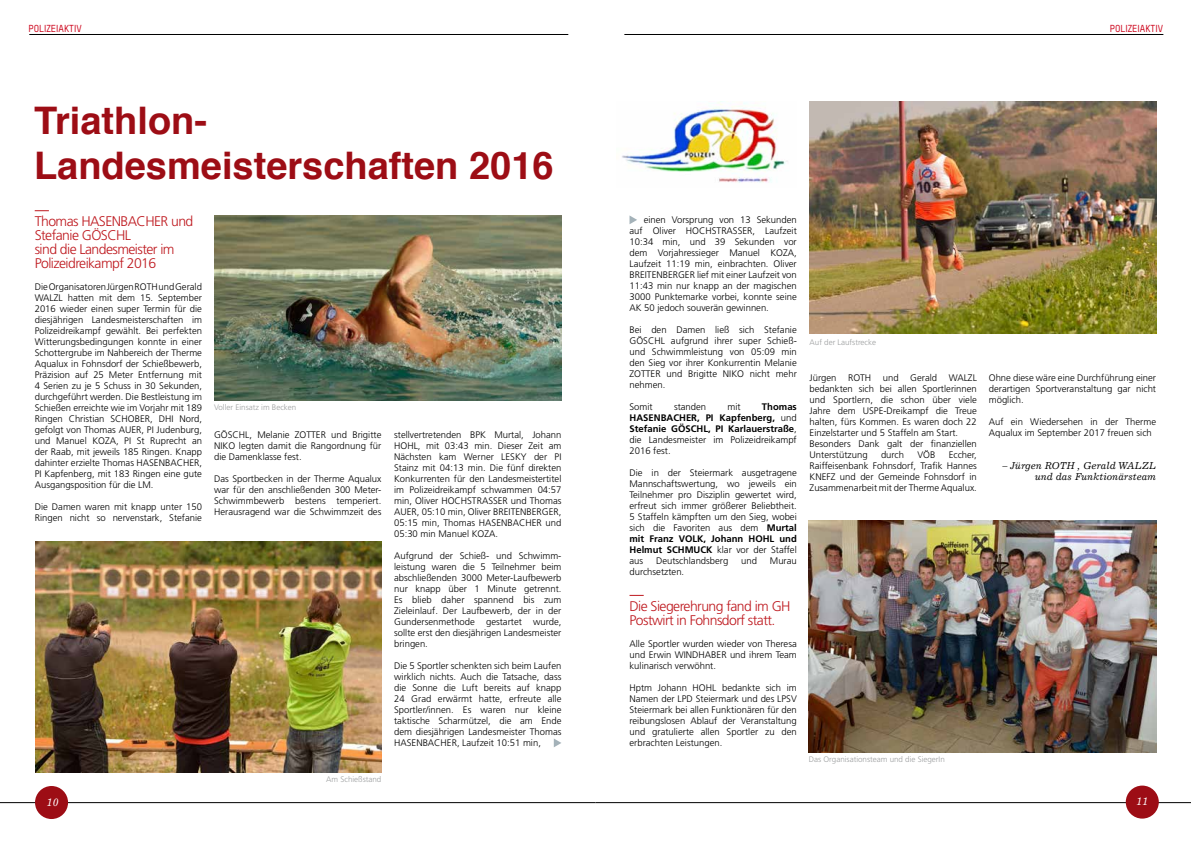
<style>
.page{position:relative;width:1191px;height:842px;background:#fff}
.page>*{position:absolute;margin:0;border:0;box-sizing:border-box;transform-origin:0 0}
.t1{font:700 38px/45.6px "Helvetica";color:#9d0d15}
.t2{font:300 14px/14px "Frutiger LT Std";letter-spacing:-.04em;color:#be181e}
.t3{font:italic 11px "Excelsior LT Std";color:#fff}
.t4{font:italic 10px/11px "Excelsior LT Std";color:#000;text-align:right}
.t5{font:500 10px "TSTARPRO";color:#cd071e}
.t6{font:300 9.5px/11px "Frutiger LT Std";color:#000;text-align:justify}
.t7{font:700 9.5px/11px "Frutiger LT Std";color:#000;text-align:justify}
.t8{font:300 8px "Frutiger LT Std";color:#9c9e9f}
.s1{font-weight:300}
.s2{font-weight:700}
</style>
<div class="page">
<hr style="left:595px;top:802px;width:596px;height:1px;background:#000">
<hr style="left:0;top:802px;width:595px;height:1px;background:#000">
<hr style="left:29px;top:34px;width:539px;height:1px;background:#000">
<hr style="left:624px;top:34px;width:539px;height:1px;background:#000">
<div style="left:35px;top:786px;width:33px;height:33px;background:#9d0d15;border-radius:50%"></div>
<div style="left:1125px;top:785px;width:33px;height:34px;background:#9d0d15;border-radius:50%"></div>
<img style="left:622px;top:102px;width:166px;height:81px">
<svg style="left:35px;top:210px;width:14px;height:1px"></svg>
<svg style="left:629px;top:595px;width:14px;height:1px"></svg>
<svg style="left:554px;top:738px;width:7px;height:9px"></svg>
<svg style="left:629px;top:215px;width:8px;height:9px"></svg>
<img style="left:214px;top:215px;width:347px;height:185px">
<img style="left:35px;top:542px;width:346px;height:230px">
<img style="left:808px;top:521px;width:348px;height:231px">
<img style="left:809px;top:102px;width:348px;height:231px">
<p class="t5" style="left:29px;top:22px;width:55px">POLIZEIAKTIV</p>
<p class="t5" style="left:1109px;top:22px;width:55px">POLIZEIAKTIV</p>
<h1 class="t1" style="left:34px;top:98px;width:521px">Triathlon-<br>Landesmeisterschaften 2016</h1>
<h2 class="t2" style="left:35px;top:214px;width:160px">Thomas HASENBACHER und<br>Stefanie GÖSCHL<br>sind die Landesmeister im<br>Polizeidreikampf 2016</h2>
<p class="t6" style="left:35px;top:281px;width:169px">Die Organisatoren Jürgen ROTH und Gerald WALZL hatten mit dem 15. September 2016 wieder einen super Termin für die diesjährigen Landesmeisterschaften im Polizeidreikampf gewählt. Bei perfekten Witterungsbedingungen konnte in einer Schottergrube im Nahbereich der Therme Aqualux in Fohnsdorf der Schießbewerb, Präzision auf 25 Meter Entfernung mit 4 Serien zu je 5 Schuss in 30 Sekunden, durchgeführt werden. Die Bestleistung im Schießen erreichte wie im Vorjahr mit 189<br>Ringen Christian SCHOBER, DHI Nord, gefolgt von Thomas AUER, PI Judenburg, und Manuel KOZA, PI St Ruprecht an der Raab, mit jeweils 185 Ringen. Knapp dahinter erzielte Thomas HASENBACHER, PI Kapfenberg, mit 183 Ringen eine gute Ausgangsposition für die LM.</p>
<p class="t6" style="left:35px;top:501px;width:169px">Die Damen waren mit knapp unter 150<br>Ringen nicht so nervenstark, Stefanie</p>
<p class="t8" style="left:214px;top:403px;width:84px">Voller Einsatz im Becken</p>
<p class="t6" style="left:214px;top:430px;width:169px">GÖSCHL, Melanie ZOTTER und Brigitte NIKO legten damit die Rangordnung für die Damenklasse fest.</p>
<p class="t6" style="left:214px;top:474px;width:169px">Das Sportbecken in der Therme Aqualux war für den anschließenden 300 Meter-Schwimmbewerb bestens temperiert.<br>Herausragend war die Schwimmzeit des</p>
<p class="t8" style="left:326px;top:775px;width:57px">Am Schießstand</p>
<p class="t6" style="left:394px;top:430px;width:169px">stellvertretenden BPK Murtal, Johann HOHL, mit 03:43 min. Dieser Zeit am Nächsten kam Werner LESKY der PI Stainz mit 04:13 min. Die fünf direkten Konkurrenten für den Landesmeistertitel im Polizeidreikampf schwammen 04:57 min, Oliver HOCHSTRASSER und Thomas AUER, 05:10 min, Oliver BREITENBERGER, 05:15 min, Thomas HASENBACHER und 05:30 min Manuel KOZA.</p>
<p class="t6" style="left:394px;top:551px;width:169px">Aufgrund der Schieß- und Schwimm&shy;leistung waren die 5 Teilnehmer beim abschließenden 3000 Meter-Laufbewerb nur knapp über 1 Minute getrennt.<br>Es blieb daher spannend bis zum Zieleinlauf. Der Laufbewerb, der in der Gundersenmethode gestartet wurde, sollte erst den diesjährigen Landesmeister bringen.</p>
<p class="t6" style="left:394px;top:661px;width:169px">Die 5 Sportler schenkten sich beim Laufen wirklich nichts. Auch die Tatsache, dass die Sonne die Luft bereits auf knapp 24 Grad erwärmt hatte, erfreute alle Sportler/innen. Es waren nur kleine taktische Scharmützel, die am Ende dem diesjährigen Landesmeister Thomas HASENBACHER, Laufzeit 10:51 min,</p>
<p class="t6" style="left:629px;top:214px;width:169px;text-indent:14px">einen Vorsprung von 13 Sekunden auf Oliver HOCHSTRASSER, Laufzeit 10:34 min, und 39 Sekunden vor dem Vorjahressieger Manuel KOZA, Laufzeit 11:19 min, einbrachten. Oliver BREITENBERGER lief mit einer Laufzeit von 11:43 min nur knapp an der magischen 3000 Punktemarke vorbei, konnte seine AK 50 jedoch souverän gewinnen.</p>
<p class="t6" style="left:629px;top:324px;width:169px">Bei den Damen ließ sich Stefanie GÖSCHL aufgrund ihrer super Schieß&shy;und Schwimmleistung von 05:09 min den Sieg vor ihrer Konkurrentin Melanie ZOTTER und Brigitte NIKO nicht mehr nehmen.</p>
<p class="t6" style="left:629px;top:401px;width:25px">Somit</p>
<p class="t6" style="left:674px;top:401px;width:34px">standen</p>
<p class="t6" style="left:727px;top:401px;width:15px">mit</p>
<p class="t7" style="left:629px;top:401px;width:169px;text-indent:132px">Thomas HASENBACHER, PI Kapfenberg, <span class="s1">und </span>Stefanie GÖSCHL, PI Karlauerstraße<span class="s1">, die Landesmeister im Polizeidreikampf 2016 fest.</span></p>
<p class="t6" style="left:629px;top:467px;width:169px">Die in der Steiermark ausgetragene Mannschaftswertung, wo jeweils ein Teilnehmer pro Disziplin gewertet wird, erfreut sich immer größerer Beliebtheit.<br>5 Staffeln kämpften um den Sieg, wobei sich die Favoriten aus dem <span class="s2">Murtal mit Franz VOLK, Johann HOHL und Helmut SCHMUCK</span> klar vor der Staffel aus</p>
<p class="t6" style="left:656px;top:555px;width:74px">Deutschlandsberg</p>
<p class="t6" style="left:741px;top:555px;width:17px">und</p>
<p class="t6" style="left:770px;top:555px;width:28px">Murau</p>
<p class="t6" style="left:629px;top:566px;width:56px">durchsetzten.</p>
<h2 class="t2" style="left:629px;top:599px;width:162px">Die Siegerehrung fand im GH<br>Postwirt in Fohnsdorf statt.</h2>
<p class="t6" style="left:629px;top:638px;width:169px">Alle Sportler wurden wieder von Theresa und Erwin WINDHABER und ihrem Team kulinarisch verwöhnt.</p>
<p class="t6" style="left:629px;top:682px;width:169px">Hptm Johann HOHL bedankte sich im Namen der LPD Steiermark und des LPSV Steiermark bei allen Funktionären für den reibungslosen Ablauf der Veranstaltung und gratulierte allen Sportler zu den erbrachten Leistungen.</p>
<p class="t8" style="left:809px;top:337px;width:68px">Auf der Laufstrecke</p>
<p class="t6" style="left:809px;top:372px;width:169px;text-align:left">Jürgen ROTH und Gerald WALZL bedankten sich bei allen Sportlerinnen und Sportlern, die schon über viele Jahre dem USPE-Dreikampf die Treue halten, fürs Kommen. Es waren doch 22<br>Einzelstarter und 5 Staffeln am Start.<br>Besonders Dank galt der finanziellen Unterstützung</p>
<p class="t6" style="left:881px;top:449px;width:25px">durch</p>
<p class="t6" style="left:917px;top:449px;width:19px">VÖB</p>
<p class="t6" style="left:809px;top:449px;width:169px;text-indent:139px">Eccher, Raiffeisenbank Fohnsdorf, Trafik Hannes KNEFZ und der Gemeinde Fohnsdorf in Zusammenarbeit mit der Therme Aqualux.</p>
<p class="t6" style="left:988px;top:372px;width:169px">Ohne diese wäre eine Durchführung einer derartigen Sportveranstaltung gar nicht möglich.</p>
<p class="t6" style="left:988px;top:416px;width:169px">Auf ein Wiedersehen in der Therme<br>Aqualux im September 2017 freuen sich</p>
<p class="t4" style="left:1002px;top:460px;width:155px">– Jürgen ROTH , Gerald WALZL und das Funktionärsteam</p>
<p class="t8" style="left:808px;top:754px;width:138px">Das Organisationsteam und die SiegerIn</p>
<p class="t3" style="left:46px;top:796px;width:14px">10</p>
<p class="t3" style="left:1136px;top:795px;width:14px">11</p>
</div>
